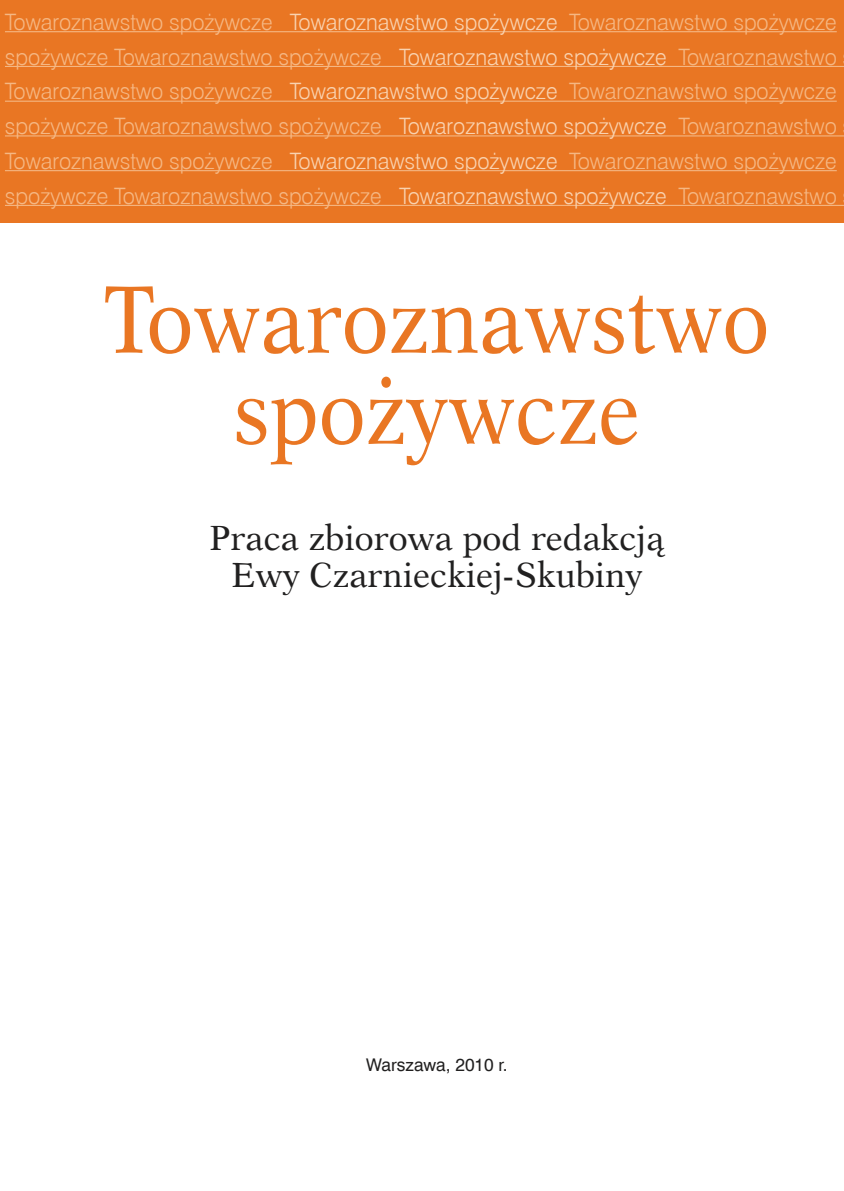
<style>
.page{position:relative;width:844px;height:1191px;background:#fff}
.page>*{position:absolute;margin:0;border:0;box-sizing:border-box;transform-origin:0 0}
.t1{font:95.73px/91px "Dutch 823 EU";color:#e97623;text-align:center;scale:.86 1}
.t2{font:35px/36.8px "Dutch 823 EU";color:#212020;text-align:center;scale:.96 1}
.t3{font:22.57px "Swis 721 Lt EU";color:#f5b783;scale:.96 1}
.t4{font:17.5px "Swis 721 EU";color:#212020}
.s1{color:#f9d2af}
</style>
<div class="page">
<div style="left:0;top:0;width:843px;height:222px;background:#e97623"></div>
<hr style="left:5px;top:31px;width:831px;height:1px;background:#f5b783">
<hr style="left:5px;top:101px;width:831px;height:1px;background:#f5b783">
<hr style="left:5px;top:170px;width:831px;height:1px;background:#f5b783">
<hr style="left:5px;top:66px;width:838px;height:1px;background:#f5b783">
<hr style="left:5px;top:135px;width:838px;height:1px;background:#f5b783">
<hr style="left:5px;top:205px;width:838px;height:1px;background:#f5b783">
<p class="t3" style="left:5px;top:8px;width:867px">Towaroznawstwo spożywcze <span class="s1">Towaroznawstwo spożywcze</span> Towaroznawstwo spożywcze</p>
<p class="t3" style="left:5px;top:43px;width:867px">spożywcze Towaroznawstwo spożywcze <span class="s1">Towaroznawstwo spożywcze</span> Towaroznawstwo</p>
<p class="t3" style="left:5px;top:78px;width:867px">Towaroznawstwo spożywcze <span class="s1">Towaroznawstwo spożywcze</span> Towaroznawstwo spożywcze</p>
<p class="t3" style="left:5px;top:112px;width:867px">spożywcze Towaroznawstwo spożywcze <span class="s1">Towaroznawstwo spożywcze</span> Towaroznawstwo</p>
<p class="t3" style="left:5px;top:147px;width:867px">Towaroznawstwo spożywcze <span class="s1">Towaroznawstwo spożywcze</span> Towaroznawstwo spożywcze</p>
<p class="t3" style="left:5px;top:182px;width:867px">spożywcze Towaroznawstwo spożywcze <span class="s1">Towaroznawstwo spożywcze</span> Towaroznawstwo</p>
<h1 class="t1" style="left:104px;top:274px;width:774px">Towaroznawstwo spożywcze</h1>
<h2 class="t2" style="left:209px;top:520px;width:475px">Praca zbiorowa pod redakcją<br>Ewy Czarnieckiej-Skubiny</h2>
<p class="t4" style="left:366px;top:1053px;width:143px">Warszawa, 2010 r.</p>
</div>
